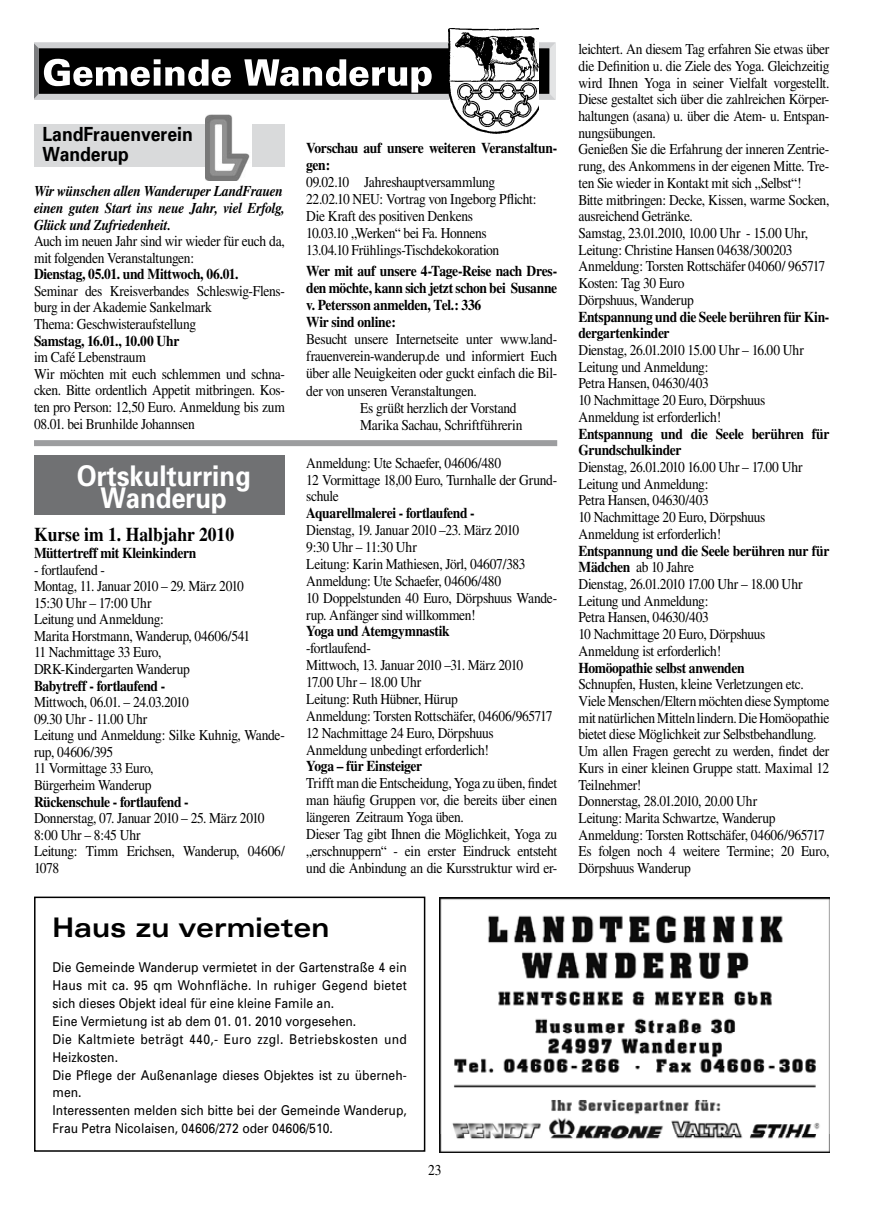
<style>
.page{position:relative;width:872px;height:1212px;background:#fff}
.page>*{position:absolute;margin:0;border:0;box-sizing:border-box;transform-origin:0 0}
.t1{font:700 28.5px/22.2px "Univers";color:#fff;text-align:center;scale:.9 1}
.t2{font:700 expanded 27px "Univers";color:#000;scale:.9 1}
.t3{font:700 19.5px/20.7px "Univers";color:#000;scale:.9 1}
.t4{font:700 19.5px "Times";color:#000;scale:.9 1}
.t5{font:15px/16.6px "Times";letter-spacing:-.025em;color:#000;scale:.9 1}
.t6{font:700 15px/17px "Times";letter-spacing:-.025em;color:#000;scale:.9 1}
.t7{font:italic 700 15px/16.6px "Times";letter-spacing:-.015em;color:#000;scale:.9 1}
.t8{font:13.5px/17.9px "Univers";color:#000;scale:.9 1}
.s1{font-weight:700}
</style>
<div class="page">
<svg style="left:34px;top:42px;width:521px;height:58px"></svg>
<img style="left:449px;top:28px;width:89px;height:106px">
<div style="left:34px;top:455px;width:251px;height:60px;background:#707173"></div>
<div style="left:34px;top:896px;width:391px;height:256px;border:2px solid #000"></div>
<img style="left:439px;top:897px;width:390px;height:255px">
<div style="left:34px;top:125px;width:251px;height:42px;background:#d9dadb"></div>
<img style="left:206px;top:115px;width:45px;height:65px">
<div style="left:34px;top:440px;width:523px;height:6px;background:#9c9d9f"></div>
<h3 class="t3" style="left:43px;top:123px;width:168px">LandFrauenverein<br>Wanderup</h3>
<p class="t7" style="left:34px;top:183px;width:280px">Wir wünschen allen Wanderuper LandFrauen einen guten Start ins neue Jahr, viel Erfolg,<br>Glück und Zufriedenheit.</p>
<p class="t5" style="left:34px;top:233px;width:280px">Auch im neuen Jahr sind wir wieder für euch da, mit folgenden Veranstaltungen:</p>
<p class="t6" style="left:34px;top:265px;width:229px">Dienstag, 05.01. und Mittwoch, 06.01.</p>
<p class="t5" style="left:34px;top:282px;width:280px">Seminar des Kreisverbandes Schleswig-Flens&shy;burg in der Akademie Sankelmark<br>Thema: Geschwisteraufstellung</p>
<p class="t6" style="left:34px;top:332px;width:163px">Samstag, 16.01., 10.00 Uhr</p>
<p class="t5" style="left:34px;top:349px;width:280px">im Café Lebenstraum<br>Wir möchten mit euch schlemmen und schna&shy;cken. Bitte ordentlich Appetit mitbringen. Kos&shy;ten pro Person: 12,50 Euro. Anmeldung bis zum 08.01. bei Brunhilde Johannsen</p>
<h1 class="t1" style="left:77px;top:463px;width:195px">Ortskulturring<br>Wanderup</h1>
<h3 class="t4" style="left:34px;top:523px;width:224px">Kurse im 1. Halbjahr 2010</h3>
<p class="t6" style="left:34px;top:544px;width:182px">Müttertreff mit Kleinkindern</p>
<p class="t5" style="left:34px;top:561px;width:242px">- fortlaufend -<br>Montag, 11. Januar 2010 – 29. März 2010<br>15:30 Uhr – 17:00 Uhr<br>Leitung und Anmeldung:<br>Marita Horstmann, Wanderup, 04606/541<br>11 Nachmittage 33 Euro,<br>DRK-Kindergarten Wanderup</p>
<p class="t6" style="left:34px;top:677px;width:147px">Babytreff - fortlaufend -</p>
<p class="t5" style="left:34px;top:694px;width:280px">Mittwoch, 06.01. – 24.03.2010<br>09.30 Uhr - 11.00 Uhr<br>Leitung und Anmeldung: Silke Kuhnig, Wande&shy;rup, 04606/395<br>11 Vormittage 33 Euro,<br>Bürgerheim Wanderup</p>
<p class="t6" style="left:34px;top:793px;width:173px">Rückenschule - fortlaufend -</p>
<p class="t5" style="left:34px;top:810px;width:280px">Donnerstag, 07. Januar 2010 – 25. März 2010<br>8:00 Uhr – 8:45 Uhr<br>Leitung: Timm Erichsen, Wanderup, 04606/<br>1078</p>
<p class="t6" style="left:306px;top:139px;width:280px">Vorschau auf unsere weiteren Veranstaltun&shy;gen:</p>
<p class="t5" style="left:306px;top:173px;width:257px;line-height:17.1px">09.02.10 Jahreshauptversammlung 22.02.10 NEU: Vortrag von Ingeborg Pflicht:<br>Die Kraft des positiven Denkens<br>10.03.10 „Werken“ bei Fa. Honnens<br>13.04.10 Frühlings-Tischdekokoration</p>
<p class="t6" style="left:306px;top:262px;width:280px">Wer mit auf unsere 4-Tage-Reise nach Dres&shy;den möchte, kann sich jetzt schon bei Susanne v. Petersson anmelden, Tel.: 336<br>Wir sind online:</p>
<p class="t5" style="left:306px;top:331px;width:280px">Besucht unsere Internetseite unter www.land-</p>
<p class="t5" style="left:306px;top:348px;width:280px">frauenverein-wanderup.de und informiert Euch</p>
<p class="t5" style="left:306px;top:365px;width:280px">über alle Neuigkeiten oder guckt einfach die Bil-</p>
<p class="t5" style="left:306px;top:382px;width:191px">der von unseren Veranstaltungen.</p>
<p class="t5" style="left:360px;top:399px;width:175px">Es grüßt herzlich der Vorstand</p>
<p class="t5" style="left:360px;top:416px;width:182px">Marika Sachau, Schriftführerin</p>
<p class="t5" style="left:306px;top:454px;width:280px">Anmeldung: Ute Schaefer, 04606/480<br>12 Vormittage 18,00 Euro, Turnhalle der Grund&shy;schule</p>
<p class="t6" style="left:306px;top:504px;width:189px">Aquarellmalerei - fortlaufend -</p>
<p class="t5" style="left:306px;top:522px;width:280px">Dienstag, 19. Januar 2010 –23. März 2010<br>9:30 Uhr – 11:30 Uhr<br>Leitung: Karin Mathiesen, Jörl, 04607/383<br>Anmeldung: Ute Schaefer, 04606/480<br>10 Doppelstunden 40 Euro, Dörpshuus Wande&shy;rup. Anfänger sind willkommen!</p>
<p class="t6" style="left:306px;top:623px;width:161px">Yoga und Atemgymnastik</p>
<p class="t5" style="left:306px;top:640px;width:275px">-fortlaufend-<br>Mittwoch, 13. Januar 2010 –31. März 2010<br>17.00 Uhr – 18.00 Uhr<br>Leitung: Ruth Hübner, Hürup<br>Anmeldung: Torsten Rottschäfer, 04606/965717<br>12 Nachmittage 24 Euro, Dörpshuus<br>Anmeldung unbedingt erforderlich!</p>
<p class="t6" style="left:306px;top:758px;width:130px">Yoga – für Einsteiger</p>
<p class="t5" style="left:306px;top:775px;width:280px">Trifft man die Entscheidung, Yoga zu üben, findet man häufig Gruppen vor, die bereits über einen längeren Zeitraum Yoga üben.<br>Dieser Tag gibt Ihnen die Möglichkeit, Yoga zu „erschnuppern“ - ein erster Eindruck entsteht und die Anbindung an die Kursstruktur wird er-</p>
<h2 class="t2" style="left:53px;top:912px;width:309px">Haus zu vermieten</h2>
<p class="t8" style="left:53px;top:958px;width:395px">Die Gemeinde Wanderup vermietet in der Gartenstraße 4 ein Haus mit ca. 95 qm Wohnfläche. In ruhiger Gegend bietet sich dieses Objekt ideal für eine kleine Famile an.<br>Eine Vermietung ist ab dem 01. 01. 2010 vorgesehen.<br>Die Kaltmiete beträgt 440,- Euro zzgl. Betriebskosten und Heizkosten.<br>Die Pflege der Außenanlage dieses Objektes ist zu überneh&shy;men.<br>Interessenten melden sich bitte bei der Gemeinde Wanderup, Frau Petra Nicolaisen, 04606/272 oder 04606/510.</p>
<p class="t5" style="left:428px;top:1161px;width:16px">23</p>
<p class="t5" style="left:578px;top:41px;width:280px">leichtert. An diesem Tag erfahren Sie etwas über die Definition u. die Ziele des Yoga. Gleichzeitig wird Ihnen Yoga in seiner Vielfalt vorgestellt.<br>Diese gestaltet sich über die zahlreichen Körper&shy;haltungen (asana) u. über die Atem- u. Entspan&shy;nungsübungen.<br>Genießen Sie die Erfahrung der inneren Zentrie&shy;rung, des Ankommens in der eigenen Mitte. Tre&shy;ten Sie wieder in Kontakt mit sich „Selbst“!<br>Bitte mitbringen: Decke, Kissen, warme Socken, ausreichend Getränke.<br>Samstag, 23.01.2010, 10.00 Uhr - 15.00 Uhr, Leitung: Christine Hansen 04638/300203<br>Anmeldung: Torsten Rottschäfer 04060/ 965717<br>Kosten: Tag 30 Euro<br>Dörpshuus, Wanderup</p>
<p class="t6" style="left:578px;top:308px;width:280px">Entspannung und die Seele berühren für Kin&shy;dergartenkinder</p>
<p class="t5" style="left:578px;top:342px;width:252px">Dienstag, 26.01.2010 15.00 Uhr – 16.00 Uhr<br>Leitung und Anmeldung:<br>Petra Hansen, 04630/403<br>10 Nachmittage 20 Euro, Dörpshuus<br>Anmeldung ist erforderlich!</p>
<p class="t6" style="left:578px;top:425px;width:280px">Entspannung und die Seele berühren für<br>Grundschulkinder</p>
<p class="t5" style="left:578px;top:458px;width:251px">Dienstag, 26.01.2010 16.00 Uhr – 17.00 Uhr<br>Leitung und Anmeldung:<br>Petra Hansen, 04630/403<br>10 Nachmittage 20 Euro, Dörpshuus<br>Anmeldung ist erforderlich!</p>
<p class="t5" style="left:578px;top:542px;width:280px"><span class="s1">Entspannung und die Seele berühren nur für<br>Mädchen</span> ab 10 Jahre<br>Dienstag, 26.01.2010 17.00 Uhr – 18.00 Uhr<br>Leitung und Anmeldung:<br>Petra Hansen, 04630/403<br>10 Nachmittage 20 Euro, Dörpshuus<br>Anmeldung ist erforderlich!</p>
<p class="t6" style="left:578px;top:659px;width:186px">Homöopathie selbst anwenden</p>
<p class="t5" style="left:578px;top:676px;width:280px">Schnupfen, Husten, kleine Verletzungen etc.<br>Viele Menschen/Eltern möchten diese Symptome mit natürlichen Mitteln lindern. Die Homöopathie bietet diese Möglichkeit zur Selbstbehandlung.<br>Um allen Fragen gerecht zu werden, findet der Kurs in einer kleinen Gruppe statt. Maximal 12<br>Teilnehmer!<br>Donnerstag, 28.01.2010, 20.00 Uhr<br>Leitung: Marita Schwartze, Wanderup Anmeldung: Torsten Rottschäfer, 04606/965717<br>Es folgen noch 4 weitere Termine; 20 Euro, Dörpshuus Wanderup</p>
</div>
